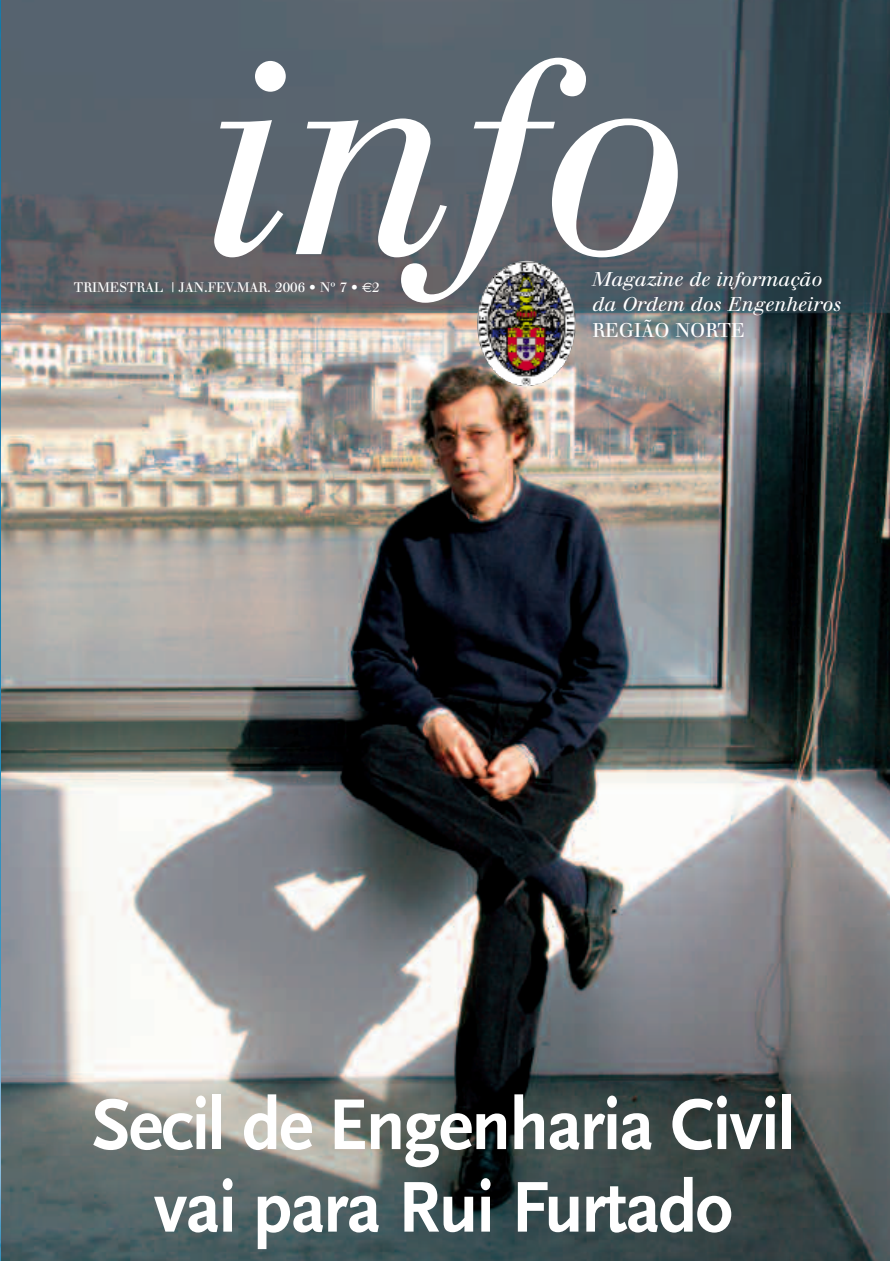
<style>
.page{position:relative;width:890px;height:1261px;background:#fff}
.page>*{position:absolute;margin:0;border:0;box-sizing:border-box;transform-origin:0 0}
.t1{font:italic 270px "Walbaum";color:#fff}
.t2{font:700 75px/82.5px "Scala Sans";letter-spacing:-.025em;color:#fff;text-align:center}
.t3{font:italic 19.5px/25.5px "Walbaum";color:#fff}
.t4{font:19.5px "Walbaum";color:#fff}
.t5{font:13.5px "Walbaum";color:#fff}
.s1{font-family:"Euro Sans"}
</style>
<div class="page">
<img style="left:0;top:0;width:890px;height:1260px">
<img style="left:477px;top:261px;width:99px;height:125px">
<h1 class="t1" style="left:202px;top:61px;width:492px">info</h1>
<p class="t3" style="left:593px;top:268px;width:251px">Magazine de informação da Ordem dos Engenheiros</p>
<p class="t4" style="left:593px;top:323px;width:154px">REGIÃO NORTE</p>
<p class="t5" style="left:74px;top:282px;width:307px">TRIMESTRAL | JAN.FEV.MAR. 2006 • Nº 7 • <span class="s1">€</span>2</p>
<h2 class="t2" style="left:92px;top:1081px;width:705px">Secil de Engenharia Civil vai para Rui Furtado</h2>
</div>
